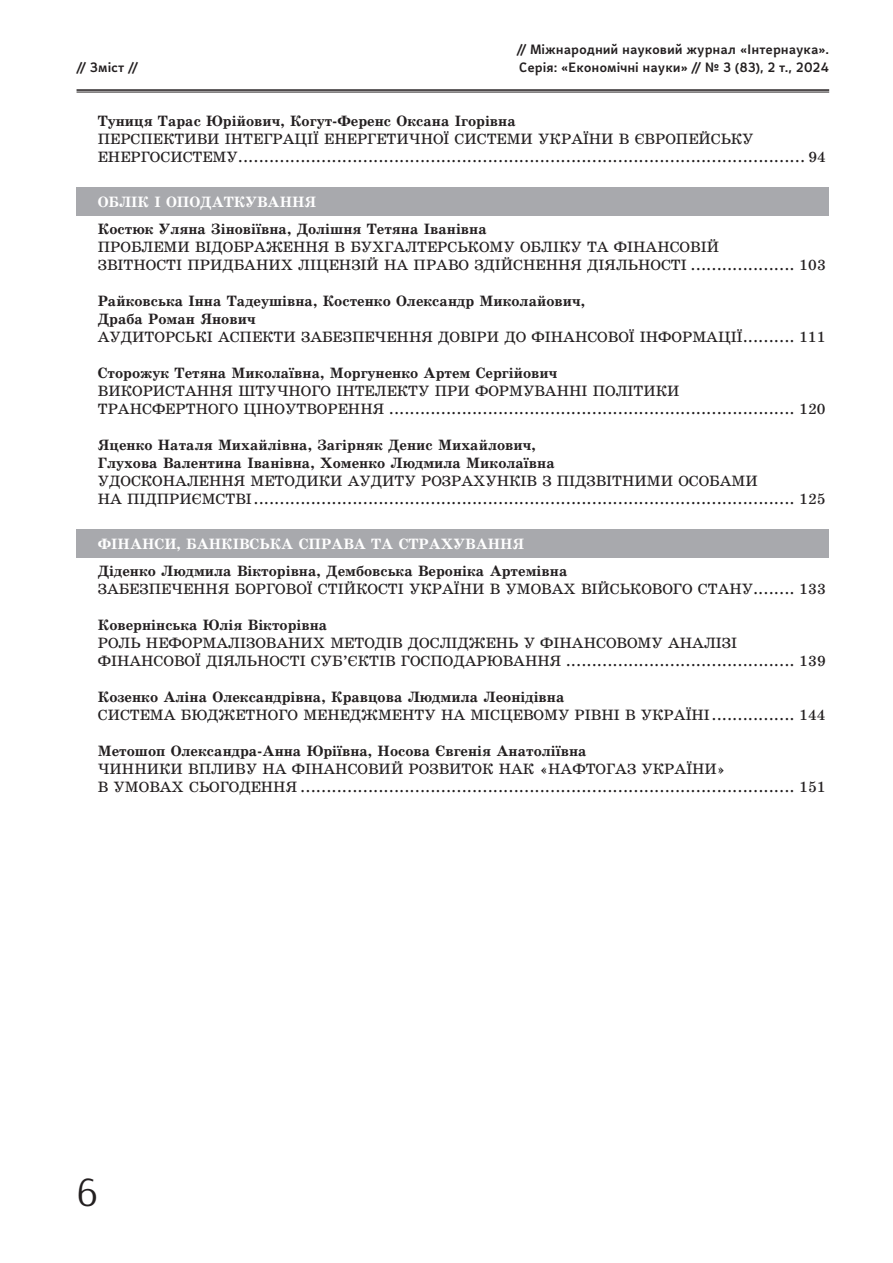
<style>
.page{position:relative;width:893px;height:1263px;background:#fff}
.page>*{position:absolute;margin:0;border:0;box-sizing:border-box;transform-origin:0 0}
.t1{font:42px "Arsenal";color:#231f20}
.t2{font:15px/18px "Ukrainian School";color:#231f20}
.t3{font:700 15px "Ukrainian School";color:#231f20}
.t4{font:500 15px/18px "Certa Sans";color:#231f20}
.Содержание_Раздел_Плашка{font:700 15px "Ukrainian School";color:#fff}
</style>
<div class="page">
<hr style="left:77px;top:89px;width:752px;height:2px;background:#231f20">
<hr style="left:77px;top:92px;width:752px;height:1px;background:#231f20">
<div style="left:77px;top:188px;width:752px;height:28px;background:#a8a9ad"></div>
<div style="left:77px;top:530px;width:752px;height:28px;background:#a8a9ad"></div>
<p class="t4" style="left:77px;top:58px;width:63px">// Зміст //</p>
<p class="t4" style="left:517px;top:40px;width:314px">// Міжнародний науковий журнал «Інтернаука».<br>Серія: «Економічні науки» // № 3 (83), 2 т., 2024</p>
<p class="t3" style="left:98px;top:113px;width:420px">Туниця Тарас Юрійович, Когут-Ференс Оксана Ігорівна</p>
<p class="t2" style="left:98px;top:130px;width:730px">ПЕРСПЕКТИВИ ІНТЕГРАЦІЇ ЕНЕРГЕТИЧНОЇ СИСТЕМИ УКРАЇНИ В ЄВРОПЕЙСЬКУ<br>ЕНЕРГОСИСТЕМУ............................................................................................................. 94</p>
<p class="Содержание_Раздел_Плашка" style="left:98px;top:194px;width:220px">ОБЛІК І ОПОДАТКУВАННЯ</p>
<p class="t3" style="left:98px;top:221px;width:391px">Костюк Уляна Зіновіївна, Долішня Тетяна Іванівна</p>
<p class="t2" style="left:98px;top:238px;width:729px">ПРОБЛЕМИ ВІДОБРАЖЕННЯ В БУХГАЛТЕРСЬКОМУ ОБЛІКУ ТА ФІНАНСОВІЙ<br>ЗВІТНОСТІ ПРИДБАНИХ ЛІЦЕНЗІЙ НА ПРАВО ЗДІЙСНЕННЯ ДІЯЛЬНОСТІ .................... 103</p>
<p class="t3" style="left:98px;top:293px;width:489px">Райковська Інна Тадеушівна, Костенко Олександр Миколайович,</p>
<p class="t3" style="left:98px;top:311px;width:159px">Драба Роман Янович</p>
<p class="t2" style="left:98px;top:328px;width:729px">АУДИТОРСЬКІ АСПЕКТИ ЗАБЕЗПЕЧЕННЯ ДОВІРИ ДО ФІНАНСОВОЇ ІНФОРМАЦІЇ.......... 111</p>
<p class="t3" style="left:98px;top:365px;width:461px">Сторожук Тетяна Миколаївна, Моргуненко Артем Сергійович</p>
<p class="t2" style="left:98px;top:382px;width:729px">ВИКОРИСТАННЯ ШТУЧНОГО ІНТЕЛЕКТУ ПРИ ФОРМУВАННІ ПОЛІТИКИ<br>ТРАНСФЕРТНОГО ЦІНОУТВОРЕННЯ .............................................................................. 120</p>
<p class="t3" style="left:98px;top:437px;width:439px">Яценко Наталя Михайлівна, Загірняк Денис Михайлович,</p>
<p class="t3" style="left:98px;top:455px;width:458px">Глухова Валентина Іванівна, Хоменко Людмила Миколаївна</p>
<p class="t2" style="left:98px;top:472px;width:729px">УДОСКОНАЛЕННЯ МЕТОДИКИ АУДИТУ РОЗРАХУНКІВ З ПІДЗВІТНИМИ ОСОБАМИ<br>НА ПІДПРИЄМСТВІ........................................................................................................ 125</p>
<p class="Содержание_Раздел_Плашка" style="left:98px;top:536px;width:428px">ФІНАНСИ, БАНКІВСЬКА СПРАВА ТА СТРАХУВАННЯ</p>
<p class="t3" style="left:98px;top:563px;width:471px">Діденко Людмила Вікторівна, Дембовська Вероніка Артемівна</p>
<p class="t2" style="left:98px;top:580px;width:729px">ЗАБЕЗПЕЧЕННЯ БОРГОВОЇ СТІЙКОСТІ УКРАЇНИ В УМОВАХ ВІЙСЬКОВОГО СТАНУ........ 133</p>
<p class="t3" style="left:98px;top:617px;width:231px">Ковернінська Юлія Вікторівна</p>
<p class="t2" style="left:98px;top:634px;width:729px">РОЛЬ НЕФОРМАЛІЗОВАНИХ МЕТОДІВ ДОСЛІДЖЕНЬ У ФІНАНСОВОМУ АНАЛІЗІ<br>ФІНАНСОВОЇ ДІЯЛЬНОСТІ СУБ’ЄКТІВ ГОСПОДАРЮВАННЯ ............................................ 139</p>
<p class="t3" style="left:98px;top:689px;width:468px">Козенко Аліна Олександрівна, Кравцова Людмила Леонідівна</p>
<p class="t2" style="left:98px;top:706px;width:729px">СИСТЕМA БЮДЖЕТНОГО МЕНЕДЖМЕНТУ НА МІСЦЕВОМУ РІВНІ В УКРАЇНІ................ 144</p>
<p class="t3" style="left:98px;top:743px;width:490px">Метошоп Олександра-Анна Юріївна, Носова Євгенія Анатоліївна</p>
<p class="t2" style="left:98px;top:760px;width:729px">ЧИННИКИ ВПЛИВУ НА ФІНАНСОВИЙ РОЗВИТОК НАК «НАФТОГАЗ УКРАЇНИ»<br>В УМОВАХ СЬОГОДЕННЯ ............................................................................................... 151</p>
<h1 class="t1" style="left:77px;top:1166px;width:23px">6</h1>
</div>
